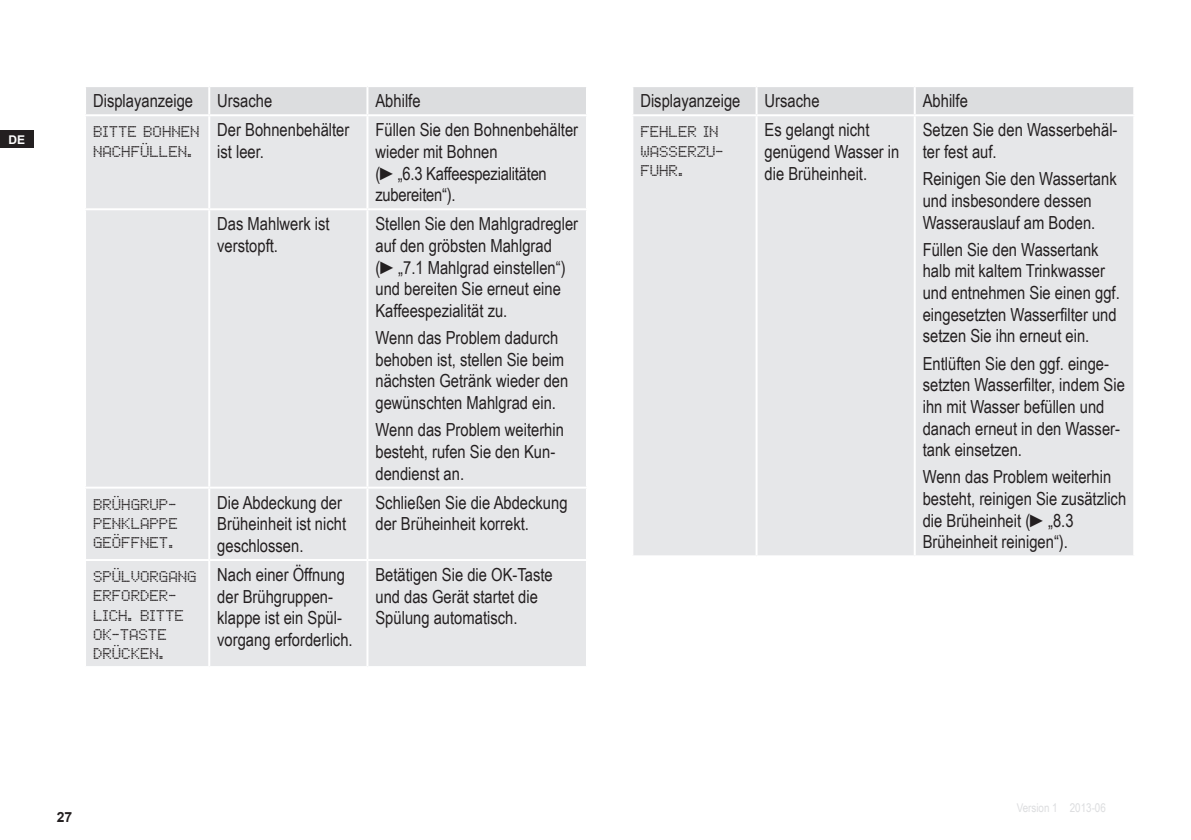
<style>
.page{position:relative;width:1191px;height:840px;background:#fff}
.page>*{position:absolute;margin:0;border:0;box-sizing:border-box;transform-origin:0 0}
.t1{font:18px/21.6px "Arial Narrow";color:#231f20}
.t2{font:16px/19.2px "Dot Matrix Two";color:#231f20}
.t3{font:700 14px "Arial";color:#231f20}
.t4{font:12px "Arial Narrow";color:#dcdddf}
.t5{font:700 12px "Arial";color:#fff}
</style>
<div class="page">
<div style="left:0;top:130px;width:33px;height:17px;background:#231f20"></div>
<div style="left:86px;top:87px;width:500px;height:27px;background:#dcdddf"></div>
<div style="left:86px;top:116px;width:500px;height:549px;background:#e6e7e9"></div>
<hr style="left:208px;top:87px;width:2px;height:27px;background:#fff">
<hr style="left:366px;top:87px;width:2px;height:27px;background:#fff">
<hr style="left:84px;top:208px;width:125px;height:2px;background:#fff">
<hr style="left:208px;top:116px;width:2px;height:92px;background:#fff">
<hr style="left:208px;top:210px;width:2px;height:276px;background:#fff">
<hr style="left:209px;top:208px;width:158px;height:2px;background:#fff">
<hr style="left:366px;top:116px;width:2px;height:92px;background:#fff">
<hr style="left:366px;top:210px;width:2px;height:276px;background:#fff">
<hr style="left:367px;top:208px;width:221px;height:2px;background:#fff">
<hr style="left:84px;top:486px;width:125px;height:2px;background:#fff">
<hr style="left:208px;top:488px;width:2px;height:70px;background:#fff">
<hr style="left:208px;top:560px;width:2px;height:105px;background:#fff">
<hr style="left:209px;top:486px;width:158px;height:2px;background:#fff">
<hr style="left:366px;top:488px;width:2px;height:70px;background:#fff">
<hr style="left:366px;top:560px;width:2px;height:105px;background:#fff">
<hr style="left:367px;top:486px;width:221px;height:2px;background:#fff">
<hr style="left:84px;top:558px;width:125px;height:2px;background:#fff">
<hr style="left:209px;top:558px;width:158px;height:2px;background:#fff">
<hr style="left:367px;top:558px;width:221px;height:2px;background:#fff">
<div style="left:633px;top:87px;width:500px;height:27px;background:#dcdddf"></div>
<div style="left:633px;top:116px;width:500px;height:439px;background:#e6e7e9"></div>
<hr style="left:755px;top:87px;width:2px;height:27px;background:#fff">
<hr style="left:913px;top:87px;width:2px;height:27px;background:#fff">
<hr style="left:755px;top:116px;width:2px;height:439px;background:#fff">
<hr style="left:913px;top:116px;width:2px;height:439px;background:#fff">
<p class="t5" style="left:8px;top:131px;width:18px">DE</p>
<p class="t1" style="left:93px;top:89px;width:102px">Displayanzeige</p>
<p class="t1" style="left:217px;top:89px;width:56px">Ursache</p>
<p class="t1" style="left:375px;top:89px;width:47px">Abhilfe</p>
<p class="t2" style="left:93px;top:121px;width:108px">BITTE BOHNEN<br>NACHFÜLLEN.</p>
<p class="t1" style="left:217px;top:118px;width:134px">Der Bohnenbehälter ist leer.</p>
<p class="t1" style="left:375px;top:118px;width:204px">Füllen Sie den Bohnenbehälter wieder mit Bohnen<br>(►„6.3 Kaffeespezialitäten zubereiten“).</p>
<p class="t1" style="left:217px;top:212px;width:114px">Das Mahlwerk ist verstopft.</p>
<p class="t1" style="left:375px;top:212px;width:204px">Stellen Sie den Mahlgradregler auf den gröbsten Mahlgrad (►„7.1 Mahlgrad einstellen“) und bereiten Sie erneut eine<br>Kaffeespezialität zu.</p>
<p class="t1" style="left:375px;top:326px;width:194px">Wenn das Problem dadurch behoben ist, stellen Sie beim nächsten Getränk wieder den gewünschten Mahlgrad ein.</p>
<p class="t1" style="left:375px;top:418px;width:190px">Wenn das Problem weiterhin besteht, rufen Sie den Kun&shy;dendienst an.</p>
<p class="t2" style="left:93px;top:493px;width:86px;text-align:justify">BRÜHGRUP-PENKLAPPE GEÖFFNET.</p>
<p class="t1" style="left:217px;top:490px;width:130px">Die Abdeckung der<br>Brüheinheit ist nicht geschlossen.</p>
<p class="t1" style="left:375px;top:490px;width:194px">Schließen Sie die Abdeckung der Brüheinheit korrekt.</p>
<p class="t2" style="left:93px;top:566px;width:105px">SPÜLVORGANG<br>ERFORDER-<br>LICH. BITTE<br>OK-TASTE<br>DRÜCKEN.</p>
<p class="t1" style="left:217px;top:563px;width:137px">Nach einer Öffnung der Brühgruppen&shy;klappe ist ein Spül&shy;vorgang erforderlich.</p>
<p class="t1" style="left:375px;top:563px;width:179px">Betätigen Sie die OK-Taste und das Gerät startet die<br>Spülung automatisch.</p>
<p class="t3" style="left:57px;top:807px;width:17px">27</p>
<p class="t1" style="left:640px;top:89px;width:102px">Displayanzeige</p>
<p class="t1" style="left:764px;top:89px;width:56px">Ursache</p>
<p class="t1" style="left:922px;top:89px;width:47px">Abhilfe</p>
<p class="t2" style="left:640px;top:121px;width:85px">FEHLER IN<br>WASSERZU-<br>FUHR.</p>
<p class="t1" style="left:764px;top:118px;width:136px">Es gelangt nicht genügend Wasser in die Brüheinheit.</p>
<p class="t1" style="left:922px;top:118px;width:196px">Setzen Sie den Wasserbehäl&shy;ter fest auf.</p>
<p class="t1" style="left:922px;top:167px;width:195px">Reinigen Sie den Wassertank und insbesondere dessen<br>Wasserauslauf am Boden.</p>
<p class="t1" style="left:922px;top:238px;width:198px">Füllen Sie den Wassertank halb mit kaltem Trinkwasser und entnehmen Sie einen ggf. eingesetzten Wasserfilter und setzen Sie ihn erneut ein.</p>
<p class="t1" style="left:922px;top:351px;width:204px">Entlüften Sie den ggf. einge&shy;setzten Wasserfilter, indem Sie ihn mit Wasser befüllen und danach erneut in den Wasser&shy;tank einsetzen.</p>
<p class="t1" style="left:922px;top:465px;width:205px">Wenn das Problem weiterhin besteht, reinigen Sie zusätzlich die Brüheinheit (►„8.3<br>Brüheinheit reinigen“).</p>
<p class="t4" style="left:1016px;top:798px;width:91px">Version 1 2013-06</p>
</div>
